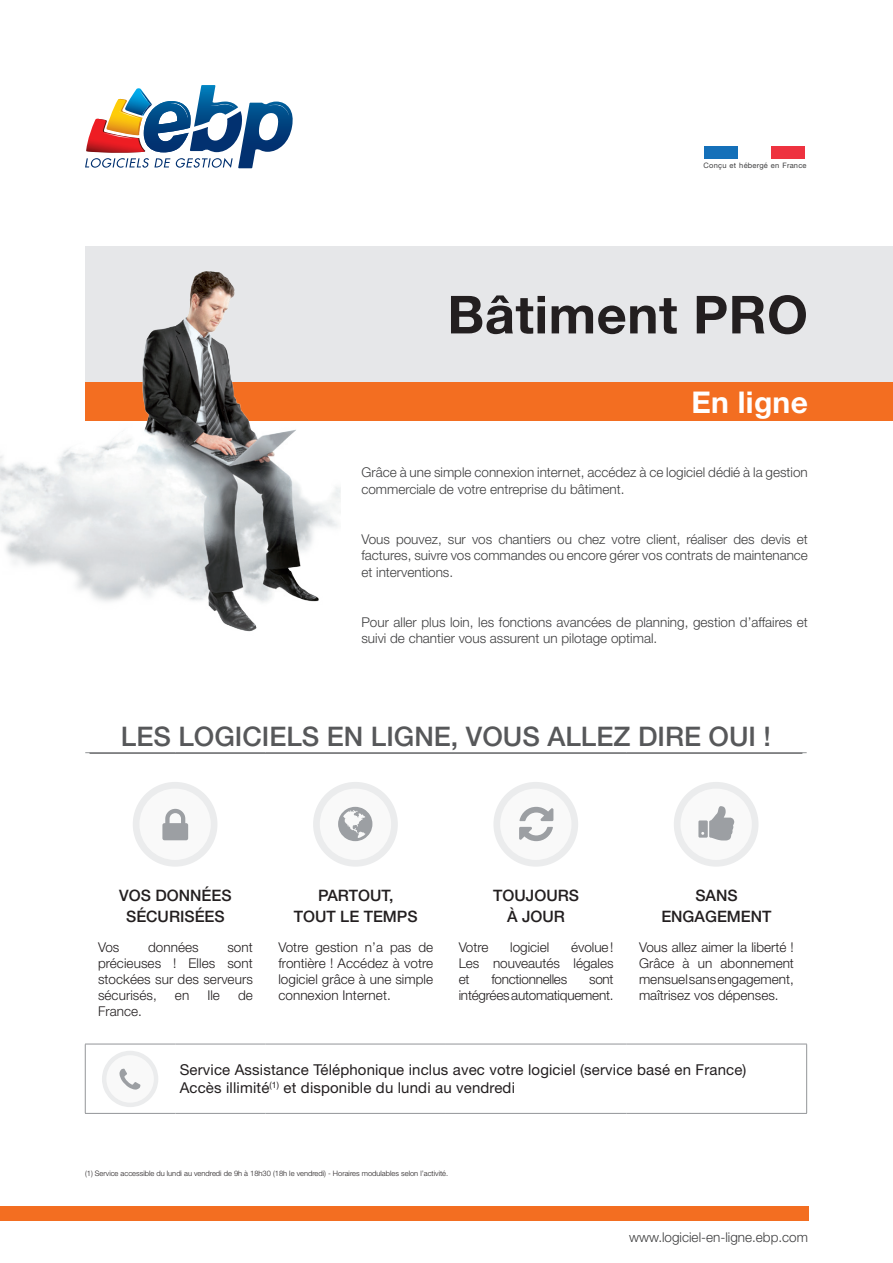
<style>
.page{position:relative;width:893px;height:1263px;background:#fff}
.page>*{position:absolute;margin:0;border:0;box-sizing:border-box;transform-origin:0 0}
.t1{font:700 52.5px "Helvetica Neue LT Std";letter-spacing:.01em;color:#231f20}
.t2{font:700 30px "Helvetica Neue LT Std";letter-spacing:.01em;color:#fff}
.t3{font:500 27px "Helvetica Neue LT Std";color:#57585a}
.t4{font:500 15.75px/21px "Helvetica Neue LT Std";color:#231f20;text-align:center}
.t5{font:15px/18px "Helvetica Neue LT Std";letter-spacing:.01em;color:#231f20}
.t6{font:300 13.5px/16.5px "Helvetica Neue LT Std";color:#3e3e3f}
.t7{font:300 13.5px/16.2px "Helvetica Neue LT Std";color:#231f20;text-align:justify}
.t8{font:300 13.5px "Helvetica Neue LT Std";letter-spacing:-.02em;color:#231f20}
.t9{font:300 7.5px "Helvetica Neue LT Std";color:#231f20}
.t10{font:7.5px "Helvetica Neue LT Std";letter-spacing:.03em;color:#3e3e3f}
</style>
<div class="page">
<div style="left:85px;top:247px;width:808px;height:153px;background:#e6e7e9"></div>
<div style="left:85px;top:383px;width:808px;height:38px;background:#f36e21"></div>
<img style="left:0;top:271px;width:340px;height:361px">
<hr style="left:85px;top:1044px;width:90px;height:1px;background:#939598">
<hr style="left:85px;top:1044px;width:1px;height:69px;background:#939598">
<hr style="left:175px;top:1044px;width:91px;height:1px;background:#939598">
<hr style="left:266px;top:1044px;width:180px;height:1px;background:#939598">
<hr style="left:446px;top:1044px;width:180px;height:1px;background:#939598">
<hr style="left:626px;top:1044px;width:181px;height:1px;background:#939598">
<hr style="left:806px;top:1044px;width:1px;height:69px;background:#939598">
<hr style="left:85px;top:1113px;width:90px;height:1px;background:#939598">
<hr style="left:175px;top:1113px;width:91px;height:1px;background:#939598">
<hr style="left:266px;top:1113px;width:180px;height:1px;background:#939598">
<hr style="left:446px;top:1113px;width:180px;height:1px;background:#939598">
<hr style="left:626px;top:1113px;width:181px;height:1px;background:#939598">
<hr style="left:85px;top:752px;width:90px;height:1px;background:#939598">
<hr style="left:175px;top:752px;width:91px;height:1px;background:#939598">
<hr style="left:266px;top:752px;width:180px;height:1px;background:#939598">
<hr style="left:446px;top:752px;width:180px;height:1px;background:#939598">
<hr style="left:626px;top:752px;width:181px;height:1px;background:#939598">
<hr style="left:90px;top:753px;width:712px;height:1px;background:#57585a">
<img style="left:133px;top:782px;width:84px;height:85px">
<img style="left:139px;top:788px;width:72px;height:72px;border-radius:36px">
<img style="left:162px;top:809px;width:26px;height:31px">
<img style="left:313px;top:782px;width:85px;height:85px">
<img style="left:320px;top:788px;width:71px;height:72px;border-radius:36px">
<img style="left:338px;top:807px;width:34px;height:34px">
<img style="left:493px;top:782px;width:85px;height:85px">
<img style="left:500px;top:788px;width:71px;height:72px;border-radius:36px">
<img style="left:519px;top:807px;width:34px;height:34px">
<img style="left:674px;top:782px;width:84px;height:85px">
<img style="left:680px;top:788px;width:72px;height:72px;border-radius:36px">
<img style="left:698px;top:806px;width:36px;height:34px">
<img style="left:106px;top:1055px;width:48px;height:48px;border-radius:24px">
<img style="left:119px;top:1069px;width:21px;height:20px">
<div style="left:0;top:1206px;width:809px;height:14px;background:#f36e21"></div>
<svg style="left:704px;top:146px;width:101px;height:13px"></svg>
<div style="left:704px;top:147px;width:34px;height:11px;background:#1570b9"></div>
<div style="left:738px;top:147px;width:33px;height:11px;background:#fff"></div>
<div style="left:771px;top:147px;width:33px;height:11px;background:#ee3240"></div>
<svg style="left:85px;top:85px;width:208px;height:83px"></svg>
<p class="t10" style="left:703px;top:161px;width:105px">Conçu et hébergé en France</p>
<h1 class="t1" style="left:447px;top:282px;width:362px">Bâtiment PRO</h1>
<h2 class="t2" style="left:691px;top:383px;width:118px">En ligne</h2>
<p class="t6" style="left:361px;top:464px;width:448px">Grâce à une simple connexion internet, accédez à ce logiciel dédié à la gestion commerciale de votre entreprise du bâtiment.</p>
<p class="t6" style="left:361px;top:531px;width:448px;text-align:justify">Vous pouvez, sur vos chantiers ou chez votre client, réaliser des devis et factures, suivre vos commandes ou encore gérer vos contrats de maintenance et interventions.</p>
<p class="t6" style="left:361px;top:614px;width:448px">Pour aller plus loin, les fonctions avancées de planning, gestion d’affaires et suivi de chantier vous assurent un pilotage optimal.</p>
<h3 class="t3" style="left:121px;top:721px;width:652px">LES LOGICIELS EN LIGNE, VOUS ALLEZ DIRE OUI !</h3>
<p class="t4" style="left:119px;top:885px;width:114px">VOS DONNÉES<br>SÉCURISÉES</p>
<p class="t4" style="left:294px;top:885px;width:125px">PARTOUT,<br>TOUT LE TEMPS</p>
<p class="t4" style="left:493px;top:885px;width:87px">TOUJOURS<br>À JOUR</p>
<p class="t4" style="left:661px;top:885px;width:112px">SANS<br>ENGAGEMENT</p>
<p class="t7" style="left:98px;top:938px;width:23px">Vos</p>
<p class="t7" style="left:148px;top:938px;width:52px">données</p>
<p class="t7" style="left:98px;top:938px;width:156px;text-indent:129px">sont précieuses ! Elles sont stockées sur des serveurs sécurisés,</p>
<p class="t7" style="left:175px;top:987px;width:16px">en</p>
<p class="t7" style="left:207px;top:987px;width:14px">Ile</p>
<p class="t7" style="left:238px;top:987px;width:16px">de</p>
<p class="t7" style="left:98px;top:1003px;width:45px">France.</p>
<p class="t7" style="left:459px;top:938px;width:156px;text-indent:112px">évolue!<br>Les nouveautés légales et</p>
<p class="t7" style="left:278px;top:938px;width:156px">Votre gestion n’a pas de frontière ! Accédez à votre logiciel grâce à une simple connexion Internet.</p>
<p class="t7" style="left:459px;top:938px;width:31px">Votre</p>
<p class="t7" style="left:510px;top:938px;width:41px">logiciel</p>
<p class="t8" style="left:491px;top:971px;width:77px">fonctionnelles</p>
<p class="t7" style="left:459px;top:971px;width:156px;text-align:right">sont<br>intégrées automatiquement.</p>
<p class="t7" style="left:639px;top:938px;width:156px">Vous allez aimer la liberté !<br>Grâce à un abonnement mensuel sans engagement, maîtrisez vos dépenses.</p>
<p class="t5" style="left:180px;top:1060px;width:568px">Service Assistance Téléphonique inclus avec votre logiciel (service basé en France)<br>Accès illimité<sup>(1)</sup> et disponible du lundi au vendredi</p>
<p class="t9" style="left:85px;top:1169px;width:365px">(1) Service accessible du lundi au vendredi de 9h à 18h30 (18h le vendredi) - Horaires modulables selon l’activité.</p>
<p class="t6" style="left:629px;top:1229px;width:180px">www.logiciel-en-ligne.ebp.com</p>
</div>
